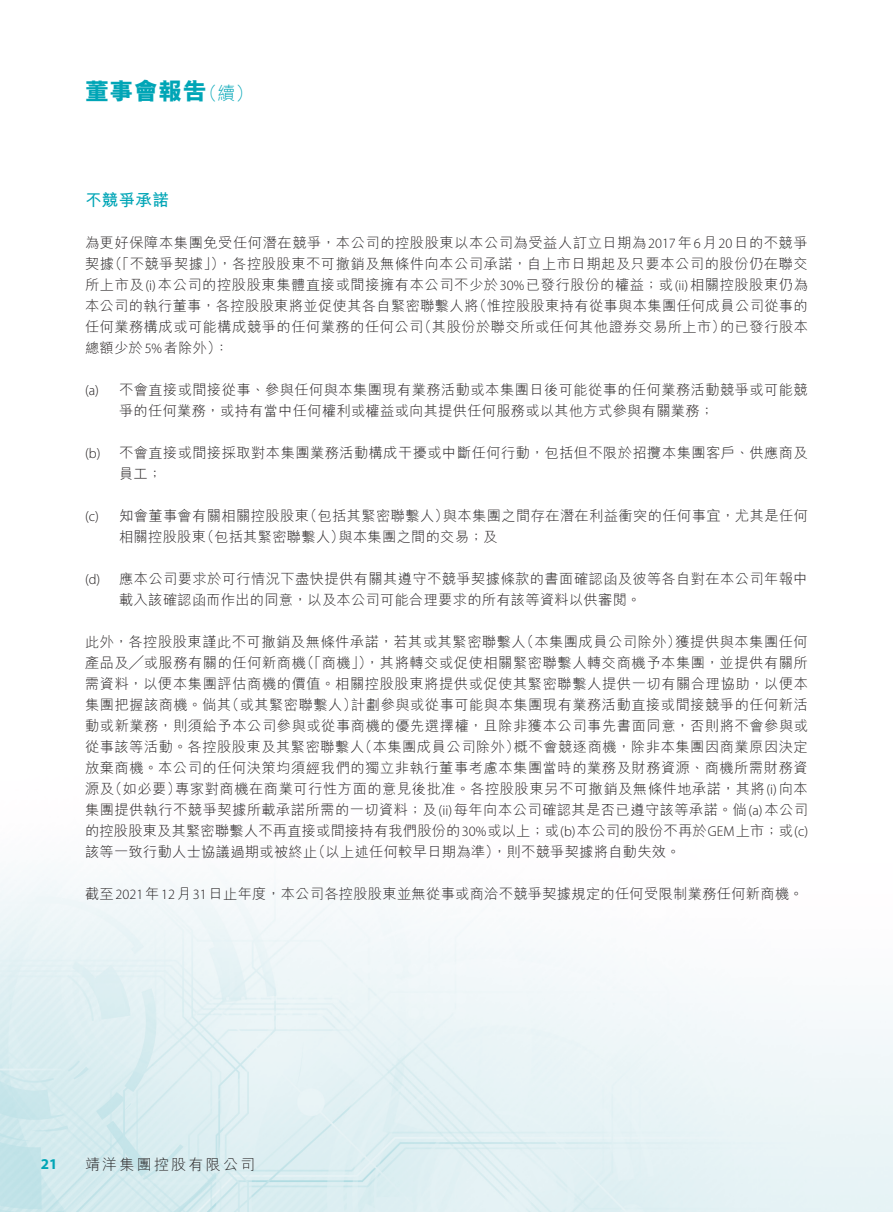
<style>
.page{position:relative;width:893px;height:1212px;background:#fff}
.page>*{position:absolute;margin:0;border:0;box-sizing:border-box;transform-origin:0 0}
.t1{font:800 24px "M Hei HK";letter-spacing:.02em;color:#00a5b6}
.t2{font:300 18px "M Hei HK";color:#00a5b6}
._01_H1{font:700 16.5px "M Hei HK";letter-spacing:.02em;color:#00a5b6}
.t3{font:300 15px "M Hei HK";letter-spacing:.15em;color:#231f20}
.t4{font:700 15px "Myriad Pro";color:#00a5b6}
._00_txt{font:300 14.25px/21px "M Hei HK";letter-spacing:.035em;color:#231f20}
._00_txt-2{font:300 14.25px "M Hei HK";letter-spacing:.015em;color:#231f20}
._00_txt-3{font:300 14.25px "Myriad Pro";color:#231f20}
.s1{font-family:"Myriad Pro"}
</style>
<div class="page">
<img style="left:0;top:875px;width:893px;height:337px">
<h1 class="t1" style="left:85px;top:79px;width:123px">董事會報告</h1>
<p class="t2" style="left:199px;top:84px;width:55px">（續(</p>
<p class="_01_H1" style="left:85px;top:188px;width:85px">不競爭承諾</p>
<p class="_00_txt" style="left:85px;top:232px;width:724px;text-align:right">為更好保障本集團免受任何潛在競爭，本公司的控股股東以本公司為受益人訂立日期為<span class="s1">2017</span>年<span class="s1">6</span>月<span class="s1">20</span>日的不競爭，各控股股東不可撤銷及無條件向本公司承諾，自上市日期起及只要本公司的股份仍在聯交</p>
<p class="_00_txt" style="left:108px;top:253px;width:118px">（「不競爭契據」）</p>
<p class="_00_txt" style="left:85px;top:253px;width:31px">契據</p>
<p class="_00_txt" style="left:85px;top:274px;width:724px">所上市及 <span class="s1">)i(</span> 本公司的控股股東集體直接或間接擁有本公司不少於<span class="s1">30%</span>已發行股份的權益；或 <span class="s1">)i i(</span> 相關控股股東仍為</p>
<p class="_00_txt" style="left:472px;top:295px;width:337px">（惟控股股東持有從事與本集團任何成員公司從事的</p>
<p class="_00_txt" style="left:85px;top:295px;width:395px">本公司的執行董事，各控股股東將並促使其各自緊密聯繫人將</p>
<p class="_00_txt" style="left:417px;top:316px;width:310px">（其股份於聯交所或任何其他證券交易所上市）</p>
<p class="_00_txt" style="left:85px;top:316px;width:340px">任何業務構成或可能構成競爭的任何業務的任何公司總額少於<span class="s1">5%</span>者除外：(</p>
<p class="_00_txt" style="left:119px;top:379px;width:690px">不會直接或間接從事、參與任何與本集團現有業務活動或本集團日後可能從事的任何業務活動競爭或可能競</p>
<p class="_00_txt" style="left:720px;top:316px;width:89px">的已發行股本</p>
<p class="_00_txt-3" style="left:85px;top:382px;width:16px">)a(</p>
<p class="_00_txt-3" style="left:85px;top:445px;width:17px">)b(</p>
<p class="_00_txt-3" style="left:85px;top:508px;width:15px">)c(</p>
<p class="_00_txt-3" style="left:85px;top:571px;width:17px">)d(</p>
<p class="_00_txt" style="left:119px;top:400px;width:596px">爭的任何業務，或持有當中任何權利或權益或向其提供任何服務或以其他方式參與有關業務;</p>
<p class="_00_txt" style="left:119px;top:442px;width:690px">不會直接或間接採取對本集團業務活動構成干擾或中斷任何行動，包括但不限於招攬本集團客戶、供應商及</p>
<p class="_00_txt" style="left:119px;top:463px;width:45px">員工;</p>
<p class="_00_txt" style="left:443px;top:505px;width:367px">與本集團之間存在潛在利益衝突的任何事宜，尤其是任何</p>
<p class="_00_txt" style="left:303px;top:505px;width:147px">（包括其緊密聯繫人）</p>
<p class="_00_txt" style="left:119px;top:505px;width:192px">知會董事會有關相關控股股東</p>
<p class="_00_txt" style="left:200px;top:526px;width:146px">（包括其緊密聯繫人）</p>
<p class="_00_txt" style="left:119px;top:526px;width:88px">相關控股股東</p>
<p class="_00_txt" style="left:119px;top:568px;width:690px">應本公司要求於可行情況下盡快提供有關其遵守不競爭契據條款的書面確認函及彼等各自對在本公司年報中</p>
<p class="_00_txt" style="left:338px;top:526px;width:161px">與本集團之間的交易；及</p>
<p class="_00_txt" style="left:119px;top:589px;width:524px">載入該確認函而作出的同意，以及本公司可能合理要求的所有該等資料以供審閱。</p>
<p class="_00_txt" style="left:520px;top:631px;width:163px">（本集團成員公司除外）</p>
<p class="_00_txt" style="left:365px;top:631px;width:444px;text-indent:-280px">此外，各控股股東謹此不可撤銷及無條件承諾，若其或其緊密聯繫人<br>，其將轉交或促使相關緊密聯繫人轉交商機予本集團，並提供有關所</p>
<p class="_00_txt" style="left:675px;top:631px;width:134px">獲提供與本集團任何</p>
<p class="_00_txt" style="left:85px;top:652px;width:222px">產品及╱或服務有關的任何新商機</p>
<p class="_00_txt" style="left:85px;top:673px;width:725px">需資料，以便本集團評估商機的價值。相關控股股東將提供或促使其緊密聯繫人提供一切有關合理協助，以便本</p>
<p class="_00_txt" style="left:351px;top:694px;width:458px">計劃參與或從事可能與本集團現有業務活動直接或間接競爭的任何新活</p>
<p class="_00_txt" style="left:300px;top:652px;width:74px">（「商機」）</p>
<p class="_00_txt" style="left:225px;top:694px;width:133px">（或其緊密聯繫人）</p>
<p class="_00_txt" style="left:85px;top:694px;width:148px">集團把握該商機。倘其</p>
<p class="_00_txt" style="left:85px;top:715px;width:725px">動或新業務，則須給予本公司參與或從事商機的優先選擇權，且除非獲本公司事先書面同意，否則將不會參與或</p>
<p class="_00_txt" style="left:514px;top:736px;width:295px">概不會競逐商機，除非本集團因商業原因決定</p>
<p class="_00_txt" style="left:358px;top:736px;width:163px">（本集團成員公司除外）</p>
<p class="_00_txt" style="left:85px;top:736px;width:281px">從事該等活動。各控股股東及其緊密聯繫人</p>
<p class="_00_txt" style="left:85px;top:757px;width:724px">放棄商機。本公司的任何決策均須經我們的獨立非執行董事考慮本集團當時的業務及財務資源、商機所需財務資</p>
<p class="_00_txt" style="left:175px;top:778px;width:634px">專家對商機在商業可行性方面的意見後批准。各控股股東另不可撤銷及無條件地承諾，其將 <span class="s1">)i(</span> 向本</p>
<p class="_00_txt" style="left:108px;top:778px;width:74px">（如必要）</p>
<p class="_00_txt" style="left:85px;top:778px;width:31px">源及</p>
<p class="_00_txt" style="left:85px;top:799px;width:724px">集團提供執行不競爭契據所載承諾所需的一切資料；及 <span class="s1">)i i(</span> 每年向本公司確認其是否已遵守該等承諾。倘 <span class="s1">)a(</span> 本公司</p>
<p class="_00_txt-2" style="left:85px;top:824px;width:725px">的控股股東及其緊密聯繫人不再直接或間接持有我們股份的<span class="s1">30%</span>或以上；或 <span class="s1">)b(</span> 本公司的股份不再於<span class="s1">GEM</span>上市；或 <span class="s1">(c(</span></p>
<p class="_00_txt" style="left:311px;top:841px;width:371px">（以上述任何較早日期為準，）則不競爭契據將自動失效。</p>
<p class="_00_txt" style="left:85px;top:841px;width:234px">該等一致行動人士協議過期或被終止</p>
<p class="_00_txt" style="left:85px;top:883px;width:720px">截至<span class="s1">2021</span>年<span class="s1">12</span>月<span class="s1">31</span>日止年度，本公司各控股股東並無從事或商洽不競爭契據規定的任何受限制業務任何新商機。</p>
<p class="t4" style="left:41px;top:1154px;width:18px">21</p>
<p class="t3" style="left:85px;top:1157px;width:172px">靖洋集團控股有限公司</p>
</div>
